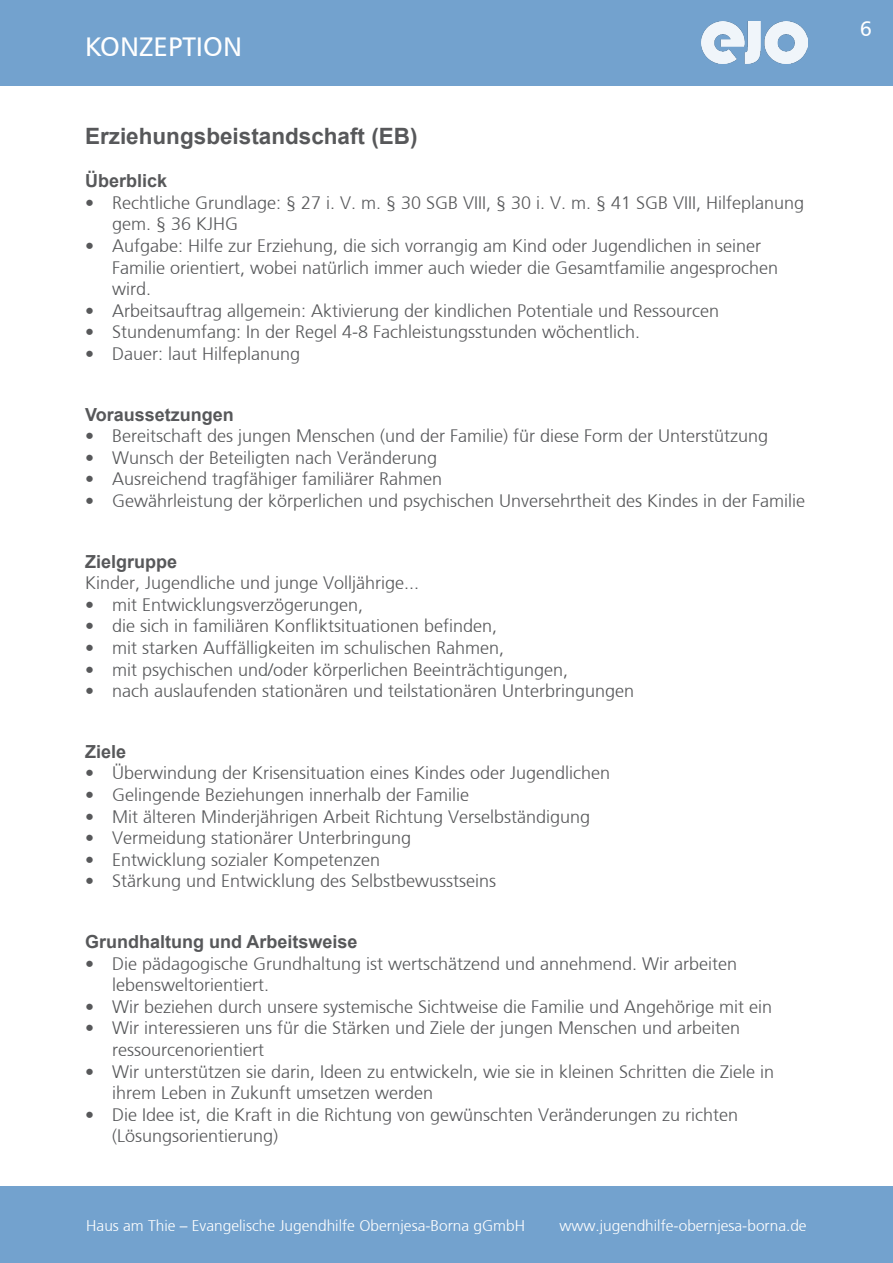
<style>
.page{position:relative;width:893px;height:1263px;background:#fff}
.page>*{position:absolute;margin:0;border:0;box-sizing:border-box;transform-origin:0 0}
.t1{font:27px "Frutiger";color:#fff}
.t2{font:700 22.5px "Arial";color:#57585a}
.t3{font:21px "Frutiger";color:#fff}
.t4{font:300 18px/21.6px "Frutiger";color:#57585a}
.t5{font:700 18px "Arial";color:#57585a}
.t6{font:300 15.45px "Frutiger";color:#fff}
</style>
<div class="page">
<div style="left:0;top:0;width:893px;height:85px;background:#73a2ce"></div>
<img style="left:702px;top:21px;width:106px;height:43px">
<div style="left:0;top:1186px;width:893px;height:77px;background:#73a2ce"></div>
<p class="t1" style="left:85px;top:29px;width:158px">KONZEPTION</p>
<p class="t2" style="left:85px;top:120px;width:334px">Erziehungsbeistandschaft (EB)</p>
<p class="t5" style="left:85px;top:168px;width:84px">Überblick</p>
<p class="t4" style="left:112px;top:192px;width:694px;text-indent:-27px">• Rechtliche Grundlage: § 27 i. V. m. § 30 SGB VIII, § 30 i. V. m. § 41 SGB VIII, Hilfeplanung gem. § 36 KJHG</p>
<p class="t4" style="left:112px;top:235px;width:667px;text-indent:-27px">• Aufgabe: Hilfe zur Erziehung, die sich vorrangig am Kind oder Jugendlichen in seiner<br>Familie orientiert, wobei natürlich immer auch wieder die Gesamtfamilie angesprochen wird.</p>
<p class="t4" style="left:85px;top:300px;width:636px">• Arbeitsauftrag allgemein: Aktivierung der kindlichen Potentiale und Ressourcen</p>
<p class="t4" style="left:85px;top:321px;width:557px">• Stundenumfang: In der Regel 4-8 Fachleistungsstunden wöchentlich.</p>
<p class="t4" style="left:85px;top:343px;width:217px">• Dauer: laut Hilfeplanung</p>
<p class="t5" style="left:85px;top:402px;width:150px">Voraussetzungen</p>
<p class="t4" style="left:85px;top:425px;width:685px">• Bereitschaft des jungen Menschen (und der Familie) für diese Form der Unterstützung</p>
<p class="t4" style="left:85px;top:447px;width:354px">• Wunsch der Beteiligten nach Veränderung</p>
<p class="t4" style="left:85px;top:468px;width:359px">• Ausreichend tragfähiger familiärer Rahmen</p>
<p class="t4" style="left:85px;top:490px;width:722px">• Gewährleistung der körperlichen und psychischen Unversehrtheit des Kindes in der Familie</p>
<p class="t5" style="left:85px;top:549px;width:94px">Zielgruppe</p>
<p class="t4" style="left:85px;top:572px;width:336px">Kinder, Jugendliche und junge Volljährige...</p>
<p class="t4" style="left:85px;top:594px;width:280px">• mit Entwicklungsverzögerungen,</p>
<p class="t4" style="left:85px;top:615px;width:414px">• die sich in familiären Konfliktsituationen befinden,</p>
<p class="t4" style="left:85px;top:637px;width:421px">• mit starken Auffälligkeiten im schulischen Rahmen,</p>
<p class="t4" style="left:85px;top:659px;width:485px">• mit psychischen und/oder körperlichen Beeinträchtigungen,</p>
<p class="t4" style="left:85px;top:680px;width:551px">• nach auslaufenden stationären und teilstationären Unterbringungen</p>
<p class="t5" style="left:85px;top:739px;width:43px">Ziele</p>
<p class="t4" style="left:85px;top:762px;width:527px">• Überwindung der Krisensituation eines Kindes oder Jugendlichen</p>
<p class="t4" style="left:85px;top:784px;width:386px">• Gelingende Beziehungen innerhalb der Familie</p>
<p class="t4" style="left:85px;top:806px;width:507px">• Mit älteren Minderjährigen Arbeit Richtung Verselbständigung</p>
<p class="t4" style="left:85px;top:827px;width:328px">• Vermeidung stationärer Unterbringung</p>
<p class="t4" style="left:85px;top:849px;width:297px">• Entwicklung sozialer Kompetenzen</p>
<p class="t4" style="left:85px;top:870px;width:413px">• Stärkung und Entwicklung des Selbstbewusstseins</p>
<p class="t5" style="left:85px;top:929px;width:274px">Grundhaltung und Arbeitsweise</p>
<p class="t4" style="left:112px;top:953px;width:627px;text-indent:-27px">• Die pädagogische Grundhaltung ist wertschätzend und annehmend. Wir arbeiten lebensweltorientiert.</p>
<p class="t4" style="left:85px;top:996px;width:689px">• Wir beziehen durch unsere systemische Sichtweise die Familie und Angehörige mit ein</p>
<p class="t4" style="left:112px;top:1017px;width:630px;text-indent:-27px">• Wir interessieren uns für die Stärken und Ziele der jungen Menschen und arbeiten ressourcenorientiert</p>
<p class="t4" style="left:112px;top:1061px;width:664px;text-indent:-27px">• Wir unterstützen sie darin, Ideen zu entwickeln, wie sie in kleinen Schritten die Ziele in ihrem Leben in Zukunft umsetzen werden</p>
<p class="t4" style="left:112px;top:1104px;width:628px;text-indent:-27px">• Die Idee ist, die Kraft in die Richtung von gewünschten Veränderungen zu richten (Lösungsorientierung)</p>
<p class="t6" style="left:86px;top:1217px;width:440px">Haus am Thie – Evangelische Jugendhilfe Obernjesa-Borna gGmbH</p>
<p class="t6" style="left:559px;top:1217px;width:249px">www.jugendhilfe-obernjesa-borna.de</p>
<p class="t3" style="left:860px;top:16px;width:14px">6</p>
</div>
